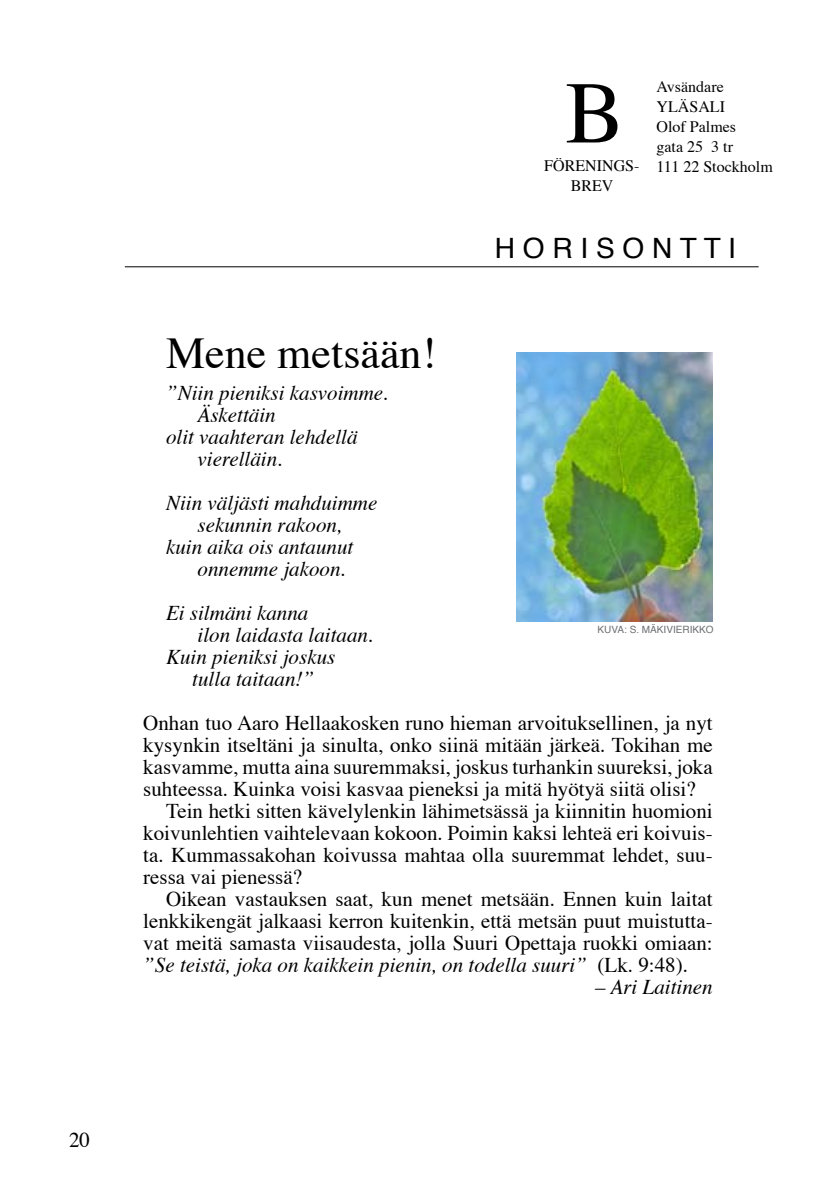
<style>
.page{position:relative;width:840px;height:1191px;background:#fff}
.page>*{position:absolute;margin:0;border:0;box-sizing:border-box;transform-origin:0 0}
.t1{font:88px "Times";color:#000}
.t2{font:44px "Times";color:#000}
.t3{font:28px "Helvetica";color:#000}
.t4{font:21px "Times";color:#000}
.t5{font:italic 21px "Times";color:#000}
.t6{font:16px/20px "Times";color:#000}
.t7{font:10px "Helvetica";color:#6d6f71}
.s1{font-style:normal}
</style>
<div class="page">
<hr style="left:125px;top:266px;width:633px;height:1px;background:#000">
<img style="left:516px;top:352px;width:196px;height:269px">
<h1 class="t1" style="left:565px;top:31px;width:60px">B</h1>
<p class="t6" style="left:544px;top:155px;width:32px">Förenings</p>
<p class="t6" style="left:633px;top:155px;width:7px">-</p>
<p class="t6" style="left:570px;top:175px;width:12px">brev</p>
<p class="t6" style="left:656px;top:75px;width:118px">Avsändare<br>YLÄSALI<br>Olof Palmes<br>gata 25 3 tr<br>111 22 Stockholm</p>
<h3 class="t3" style="left:494px;top:224px;width:242px">H O R I S O N T T I</h3>
<h2 class="t2" style="left:166px;top:312px;width:272px">Mene metsään!</h2>
<p class="t5" style="left:166px;top:374px;width:224px">”Niin pieniksi kasvoimme.</p>
<p class="t5" style="left:197px;top:396px;width:80px">Äskettäin</p>
<p class="t5" style="left:166px;top:418px;width:193px">olit vaahteran lehdellä</p>
<p class="t5" style="left:197px;top:440px;width:86px">vierelläin.</p>
<p class="t5" style="left:166px;top:484px;width:213px">Niin väljästi mahduimme</p>
<p class="t5" style="left:197px;top:506px;width:146px">sekunnin rakoon,</p>
<p class="t5" style="left:166px;top:528px;width:189px">kuin aika ois antaunut</p>
<p class="t5" style="left:197px;top:550px;width:150px">onnemme jakoon.</p>
<p class="t5" style="left:166px;top:594px;width:144px">Ei silmäni kanna</p>
<p class="t5" style="left:197px;top:616px;width:177px">ilon laidasta laitaan.</p>
<p class="t5" style="left:166px;top:638px;width:171px">Kuin pieniksi joskus</p>
<p class="t5" style="left:192px;top:660px;width:123px">tulla taitaan!”</p>
<p class="t4" style="left:143px;top:703px;width:570px">Onhan tuo Aaro Hellaakosken runo hieman arvoituksellinen, ja nyt</p>
<p class="t4" style="left:143px;top:725px;width:570px">kysynkin itseltäni ja sinulta, onko siinä mitään järkeä. Tokihan me</p>
<p class="t4" style="left:143px;top:747px;width:570px">kasvamme, mutta aina suuremmaksi, joskus turhankin suureksi, joka</p>
<p class="t4" style="left:143px;top:769px;width:553px">suhteessa. Kuinka voisi kasvaa pieneksi ja mitä hyötyä siitä olisi?</p>
<p class="t4" style="left:166px;top:791px;width:548px">Tein hetki sitten kävelylenkin lähimetsässä ja kiinnitin huomioni</p>
<p class="t4" style="left:143px;top:813px;width:570px">koivunlehtien vaihtelevaan kokoon. Poimin kaksi lehteä eri koivuis-</p>
<p class="t4" style="left:143px;top:835px;width:570px">ta. Kummassakohan koivussa mahtaa olla suuremmat lehdet, suu-</p>
<p class="t4" style="left:143px;top:857px;width:160px">ressa vai pienessä?</p>
<p class="t4" style="left:166px;top:879px;width:548px">Oikean vastauksen saat, kun menet metsään. Ennen kuin laitat</p>
<p class="t4" style="left:143px;top:901px;width:570px">lenkkikengät jalkaasi kerron kuitenkin, että metsän puut muistutta-</p>
<p class="t4" style="left:143px;top:923px;width:570px">vat meitä samasta viisaudesta, jolla Suuri Opettaja ruokki omiaan:</p>
<p class="t5" style="left:143px;top:946px;width:546px">”Se teistä, joka on kaikkein pienin, on todella suuri” <span class="s1">(Lk. 9:48).</span></p>
<p class="t5" style="left:594px;top:968px;width:119px">– Ari Laitinen</p>
<p class="t7" style="left:597px;top:621px;width:117px">KUVA: S. MÄKIVIERIKKO</p>
<p class="t4" style="left:69px;top:1120px;width:22px">20</p>
</div>
